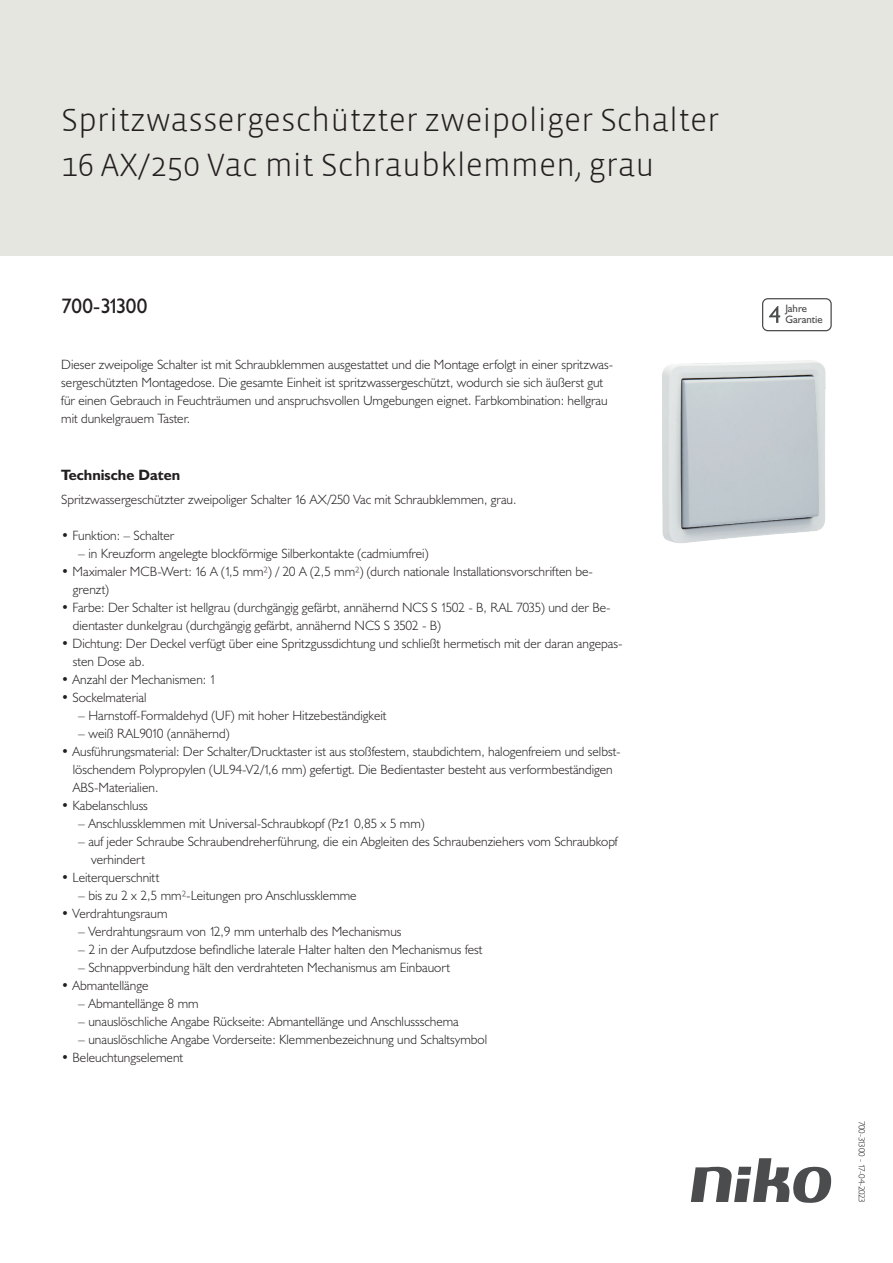
<style>
.page{position:relative;width:893px;height:1263px;background:#fff}
.page>*{position:absolute;margin:0;border:0;box-sizing:border-box;transform-origin:0 0}
.Title_datasheets{font:300 33px/45px "Vista Sans";color:#231f20}
.Article_number{font:21px "Humanist 521 BT";letter-spacing:-.02em;color:#231f20}
.Titles_parts{font:700 15px "Humanist 521 BT";color:#231f20}
.USP_Bullets{font:300 13.5px/18px "Humanist 521 BT";color:#231f20}
.USP_Bullets_level_2{font:300 13.5px/18px "Humanist 521 BT";color:#231f20}
.Platte_tekst_CAB{font:300 13.5px/18px "Humanist 521 BT";color:#231f20}
.t1{font:10.8px/10.8px "Humanist 521 BT";color:#4b4c4d}
.Revision{font:300 9px "Humanist 521 BT";letter-spacing:-.04em;color:#231f20}
</style>
<div class="page">
<svg style="left:691px;top:1158px;width:141px;height:45px"></svg>
<div style="left:0;top:0;width:893px;height:255px;background:#e6e6e0"></div>
<svg style="left:762px;top:298px;width:70px;height:33px"></svg>
<img style="left:662px;top:360px;width:164px;height:183px">
<p class="Title_datasheets" style="left:61px;top:98px;width:660px">Spritzwassergeschützter zweipoliger Schalter<br>16 AX/250 Vac mit Schraubklemmen, grau</p>
<p class="Article_number" style="left:61px;top:293px;width:88px">700-31300</p>
<p class="t1" style="left:785px;top:303px;width:39px">Jahre<br>Garantie</p>
<p class="Platte_tekst_CAB" style="left:61px;top:355px;width:554px">Dieser zweipolige Schalter ist mit Schraubklemmen ausgestattet und die Montage erfolgt in einer spritzwas&shy;sergeschützten Montagedose. Die gesamte Einheit ist spritzwassergeschützt, wodurch sie sich äußerst gut für einen Gebrauch in Feuchträumen und anspruchsvollen Umgebungen eignet. Farbkombination: hellgrau mit dunkelgrauem Taster.</p>
<p class="Titles_parts" style="left:61px;top:465px;width:120px">Technische Daten</p>
<p class="Platte_tekst_CAB" style="left:61px;top:490px;width:457px">Spritzwassergeschützter zweipoliger Schalter 16 AX/250 Vac mit Schraubklemmen, grau.</p>
<p class="USP_Bullets" style="left:61px;top:526px;width:115px">• Funktion: – Schalter</p>
<p class="USP_Bullets_level_2" style="left:78px;top:544px;width:352px">– in Kreuzform angelegte blockförmige Silberkontakte (cadmiumfrei)</p>
<p class="USP_Bullets" style="left:73px;top:562px;width:522px;text-indent:-12px">• Maximaler MCB-Wert: 16 A (1,5 mm²) / 20 A (2,5 mm²) (durch nationale Installationsvorschriften be&shy;grenzt)</p>
<p class="USP_Bullets" style="left:73px;top:598px;width:539px;text-indent:-12px">• Farbe: Der Schalter ist hellgrau (durchgängig gefärbt, annähernd NCS S 1502 - B, RAL 7035) und der Be&shy;dientaster dunkelgrau (durchgängig gefärbt, annähernd NCS S 3502 - B)</p>
<p class="USP_Bullets" style="left:73px;top:634px;width:551px;text-indent:-12px">• Dichtung: Der Deckel verfügt über eine Spritzgussdichtung und schließt hermetisch mit der daran angepas&shy;sten Dose ab.</p>
<p class="USP_Bullets" style="left:61px;top:670px;width:157px">• Anzahl der Mechanismen: 1</p>
<p class="USP_Bullets" style="left:61px;top:688px;width:87px">• Sockelmaterial</p>
<p class="USP_Bullets_level_2" style="left:78px;top:706px;width:310px">– Harnstoff-Formaldehyd (UF) mit hoher Hitzebeständigkeit</p>
<p class="USP_Bullets_level_2" style="left:78px;top:724px;width:153px">– weiß RAL9010 (annähernd)</p>
<p class="USP_Bullets" style="left:73px;top:742px;width:549px;text-indent:-12px">• Ausführungsmaterial: Der Schalter/Drucktaster ist aus stoßfestem, staubdichtem, halogenfreiem und selbst&shy;löschendem Polypropylen (UL94-V2/1,6 mm) gefertigt. Die Bedientaster besteht aus verformbeständigen<br>ABS-Materialien.</p>
<p class="USP_Bullets" style="left:61px;top:796px;width:88px">• Kabelanschluss</p>
<p class="USP_Bullets_level_2" style="left:78px;top:814px;width:348px">– Anschlussklemmen mit Universal-Schraubkopf (Pz1 0,85 x 5 mm)</p>
<p class="USP_Bullets_level_2" style="left:91px;top:832px;width:528px;text-indent:-13px">– auf jeder Schraube Schraubendreherführung, die ein Abgleiten des Schraubenziehers vom Schraubkopf verhindert</p>
<p class="USP_Bullets" style="left:61px;top:868px;width:100px">• Leiterquerschnitt</p>
<p class="USP_Bullets_level_2" style="left:78px;top:886px;width:280px">– bis zu 2 x 2,5 mm²-Leitungen pro Anschlussklemme</p>
<p class="USP_Bullets" style="left:61px;top:904px;width:108px">• Verdrahtungsraum</p>
<p class="USP_Bullets_level_2" style="left:78px;top:922px;width:325px">– Verdrahtungsraum von 12,9 mm unterhalb des Mechanismus</p>
<p class="USP_Bullets_level_2" style="left:78px;top:940px;width:406px">– 2 in der Aufputzdose befindliche laterale Halter halten den Mechanismus fest</p>
<p class="USP_Bullets_level_2" style="left:78px;top:958px;width:373px">– Schnappverbindung hält den verdrahteten Mechanismus am Einbauort</p>
<p class="USP_Bullets" style="left:61px;top:976px;width:89px">• Abmantellänge</p>
<p class="USP_Bullets_level_2" style="left:78px;top:994px;width:122px">– Abmantellänge 8 mm</p>
<p class="USP_Bullets_level_2" style="left:78px;top:1012px;width:382px">– unauslöschliche Angabe Rückseite: Abmantellänge und Anschlussschema</p>
<p class="USP_Bullets_level_2" style="left:78px;top:1030px;width:410px">– unauslöschliche Angabe Vorderseite: Klemmenbezeichnung und Schaltsymbol</p>
<p class="USP_Bullets" style="left:61px;top:1048px;width:123px">• Beleuchtungselement</p>
<p class="Revision" style="left:868px;top:1121px;width:84px;rotate:90deg">700-31300 - 17-04-2023</p>
</div>
